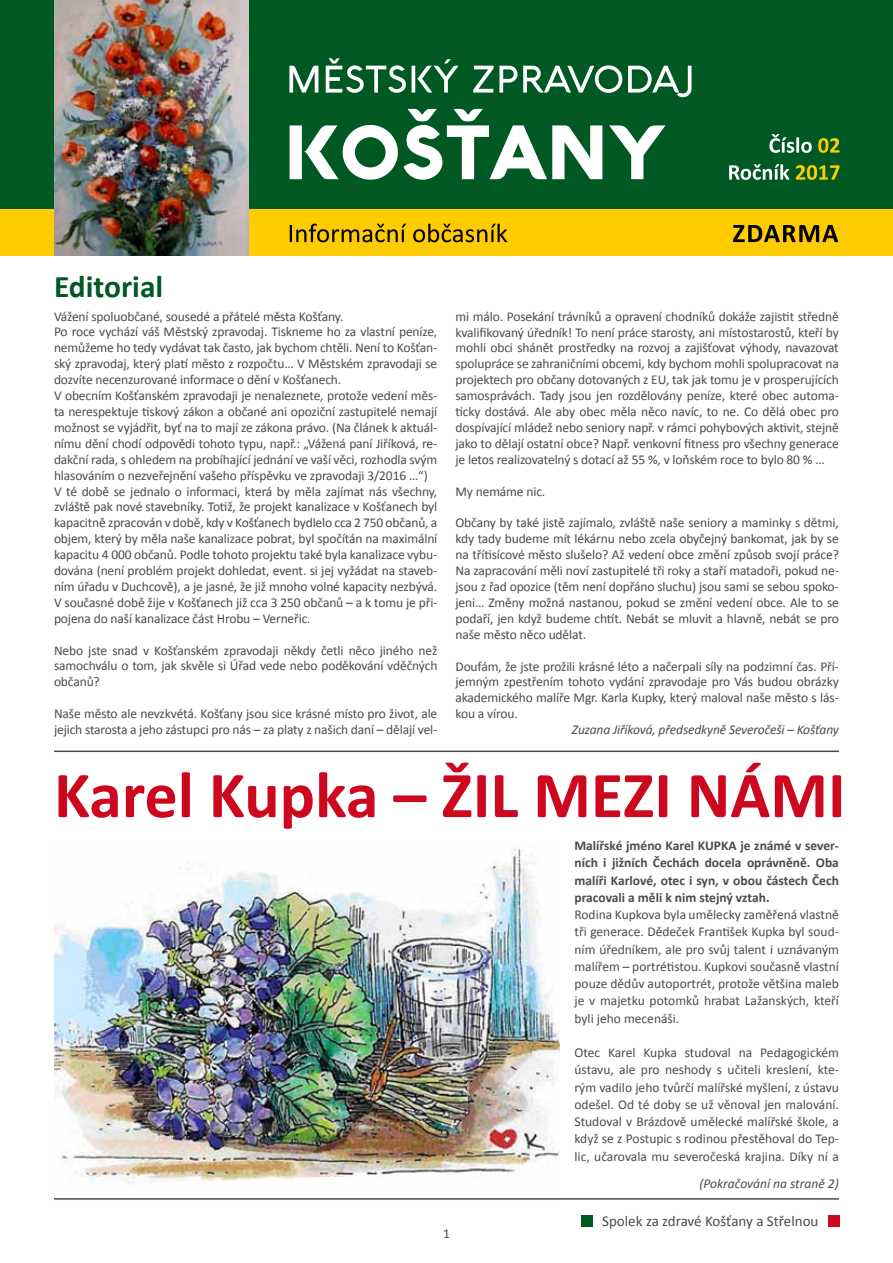
<style>
.page{position:relative;width:893px;height:1263px;background:#fff}
.page>*{position:absolute;margin:0;border:0;box-sizing:border-box;transform-origin:0 0}
.t1{font:700 66px "Calibri";color:#cd071e}
.t2{font:700 31.5px "Calibri";color:#005823}
.t3{font:15px "Calibri";color:#4b4b4d}
.t4{font:13.5px/15.9px "Calibri";letter-spacing:-.01em;color:#4b4b4d;text-align:justify}
.t5{font:700 13.5px/17.2px "Calibri";color:#4b4b4d;text-align:justify}
.t6{font:italic 13.5px "Calibri";letter-spacing:-.01em;color:#4b4b4d}
</style>
<div class="page">
<div style="left:0;top:146px;width:893px;height:110px;background:#fecc00"></div>
<div style="left:0;top:0;width:893px;height:208px;background:#005823"></div>
<svg style="left:289px;top:58px;width:402px;height:39px"></svg>
<svg style="left:290px;top:224px;width:548px;height:18px"></svg>
<svg style="left:796px;top:165px;width:43px;height:15px"></svg>
<svg style="left:729px;top:164px;width:60px;height:16px"></svg>
<svg style="left:818px;top:138px;width:22px;height:15px"></svg>
<svg style="left:769px;top:134px;width:43px;height:19px"></svg>
<svg style="left:290px;top:109px;width:375px;height:71px"></svg>
<hr style="left:54px;top:750px;width:785px;height:2px;background:#4b4b4d">
<img style="left:54px;top:848px;width:505px;height:352px">
<hr style="left:54px;top:1198px;width:785px;height:1px;background:#4b4b4d">
<img style="left:54px;top:0;width:195px;height:256px">
<div style="left:581px;top:1215px;width:11px;height:11px;background:#005823"></div>
<div style="left:828px;top:1215px;width:12px;height:11px;background:#cd071e"></div>
<h2 class="t2" style="left:54px;top:266px;width:111px">Editorial</h2>
<p class="t4" style="left:54px;top:308px;width:385px;text-align:left">Vážení spoluobčané, sousedé a přátelé města Košťany.<br>Po roce vychází váš Městský zpravodaj. Tiskneme ho za vlastní peníze, nemůžeme ho tedy vydávat tak často, jak bychom chtěli. Není to Košťan&shy;ský zpravodaj, který platí město z rozpočtu… V Městském zpravodaji se dozvíte necenzurované informace o dění v Košťanech.<br>V obecním Košťanském zpravodaji je nenaleznete, protože vedení měs&shy;ta nerespektuje tiskový zákon a občané ani opoziční zastupitelé nemají možnost se vyjádřit, byť na to mají ze zákona právo. (Na článek k aktuál&shy;nímu dění chodí odpovědi tohoto typu, např.: „Vážená paní Jiříková, re&shy;dakční rada, s ohledem na probíhající jednání ve vaší věci, rozhodla svým hlasováním o nezveřejnění vašeho příspěvku ve zpravodaji 3/2016 …“)<br>V té době se jednalo o informaci, která by měla zajímat nás všechny, zvláště pak nové stavebníky. Totiž, že projekt kanalizace v Košťanech byl kapacitně zpracován v době, kdy v Košťanech bydlelo cca 2 750 občanů, a objem, který by měla naše kanalizace pobrat, byl spočítán na maximální kapacitu 4 000 občanů. Podle tohoto projektu také byla kanalizace vybu&shy;dována (není problém projekt dohledat, event. si jej vyžádat na staveb&shy;ním úřadu v Duchcově), a je jasné, že již mnoho volné kapacity nezbývá.<br>V současné době žije v Košťanech již cca 3 250 občanů – a k tomu je při&shy;pojena do naší kanalizace část Hrobu – Verneřic.</p>
<p class="t4" style="left:54px;top:642px;width:385px">Nebo jste snad v Košťanském zpravodaji někdy četli něco jiného než samochválu o tom, jak skvěle si Úřad vede nebo poděkování vděčných občanů?</p>
<p class="t4" style="left:54px;top:706px;width:385px">Naše město ale nevzkvétá. Košťany jsou sice krásné místo pro život, ale jejich starosta a jeho zástupci pro nás – za platy z našich daní – dělají vel-</p>
<p class="t4" style="left:455px;top:308px;width:385px">mi málo. Posekání trávníků a opravení chodníků dokáže zajistit středně kvalifikovaný úředník! To není práce starosty, ani místostarostů, kteří by mohli obci shánět prostředky na rozvoj a zajišťovat výhody, navazovat spolupráce se zahraničními obcemi, kdy bychom mohli spolupracovat na projektech pro občany dotovaných z EU, tak jak tomu je v prosperujících samosprávách. Tady jsou jen rozdělovány peníze, které obec automa&shy;ticky dostává. Ale aby obec měla něco navíc, to ne. Co dělá obec pro dospívající mládež nebo seniory např. v rámci pohybových aktivit, stejně jako to dělají ostatní obce? Např. venkovní fitness pro všechny generace je letos realizovatelný s dotací až 55 %, v loňském roce to bylo 80 % …</p>
<p class="t4" style="left:455px;top:483px;width:91px">My nemáme nic.</p>
<p class="t4" style="left:455px;top:515px;width:385px">Občany by také jistě zajímalo, zvláště naše seniory a maminky s dětmi, kdy tady budeme mít lékárnu nebo zcela obyčejný bankomat, jak by se na třítisícové město slušelo? Až vedení obce změní způsob svojí práce?<br>Na zapracování měli noví zastupitelé tři roky a staří matadoři, pokud ne&shy;jsou z řad opozice (těm není dopřáno sluchu) jsou sami se sebou spoko&shy;jeni… Změny možná nastanou, pokud se změní vedení obce. Ale to se podaří, jen když budeme chtít. Nebát se mluvit a hlavně, nebát se pro naše město něco udělat.</p>
<p class="t4" style="left:455px;top:658px;width:385px">Doufám, že jste prožili krásné léto a načerpali síly na podzimní čas. Pří&shy;jemným zpestřením tohoto vydání zpravodaje pro Vás budou obrázky akademického malíře Mgr. Karla Kupky, který maloval naše město s lás&shy;kou a vírou.</p>
<p class="t6" style="left:572px;top:720px;width:269px">Zuzana Jiříková, předsedkyně Severočeši – Košťany</p>
<h1 class="t1" style="left:54px;top:753px;width:793px">Karel Kupka – ŽIL MEZI NÁMI</h1>
<p class="t4" style="left:443px;top:1226px;width:8px">1</p>
<p class="t5" style="left:574px;top:837px;width:266px">Malířské jméno Karel KUPKA je známé v sever&shy;ních i jižních Čechách docela oprávněně. Oba malíři Karlové, otec i syn, v obou částech Čech pracovali a měli k nim stejný vztah.</p>
<p class="t4" style="left:574px;top:906px;width:266px;line-height:17.2px">Rodina Kupkova byla umělecky zaměřená vlastně tři generace. Dědeček František Kupka byl soud&shy;ním úředníkem, ale pro svůj talent i uznávaným malířem – portrétistou. Kupkovi současně vlastní pouze dědův autoportrét, protože většina maleb je v majetku potomků hrabat Lažanských, kteří byli jeho mecenáši.</p>
<p class="t4" style="left:574px;top:1044px;width:266px;line-height:17.2px">Otec Karel Kupka studoval na Pedagogickém ústavu, ale pro neshody s učiteli kreslení, kte&shy;rým vadilo jeho tvůrčí malířské myšlení, z ústavu odešel. Od té doby se už věnoval jen malování.<br>Studoval v Brázdově umělecké malířské škole, a když se z Postupic s rodinou přestěhoval do Tep&shy;lic, učarovala mu severočeská krajina. Díky ní a</p>
<p class="t6" style="left:699px;top:1174px;width:141px">(Pokračování na straně 2)</p>
<p class="t3" style="left:602px;top:1211px;width:218px">Spolek za zdravé Košťany a Střelnou</p>
</div>
